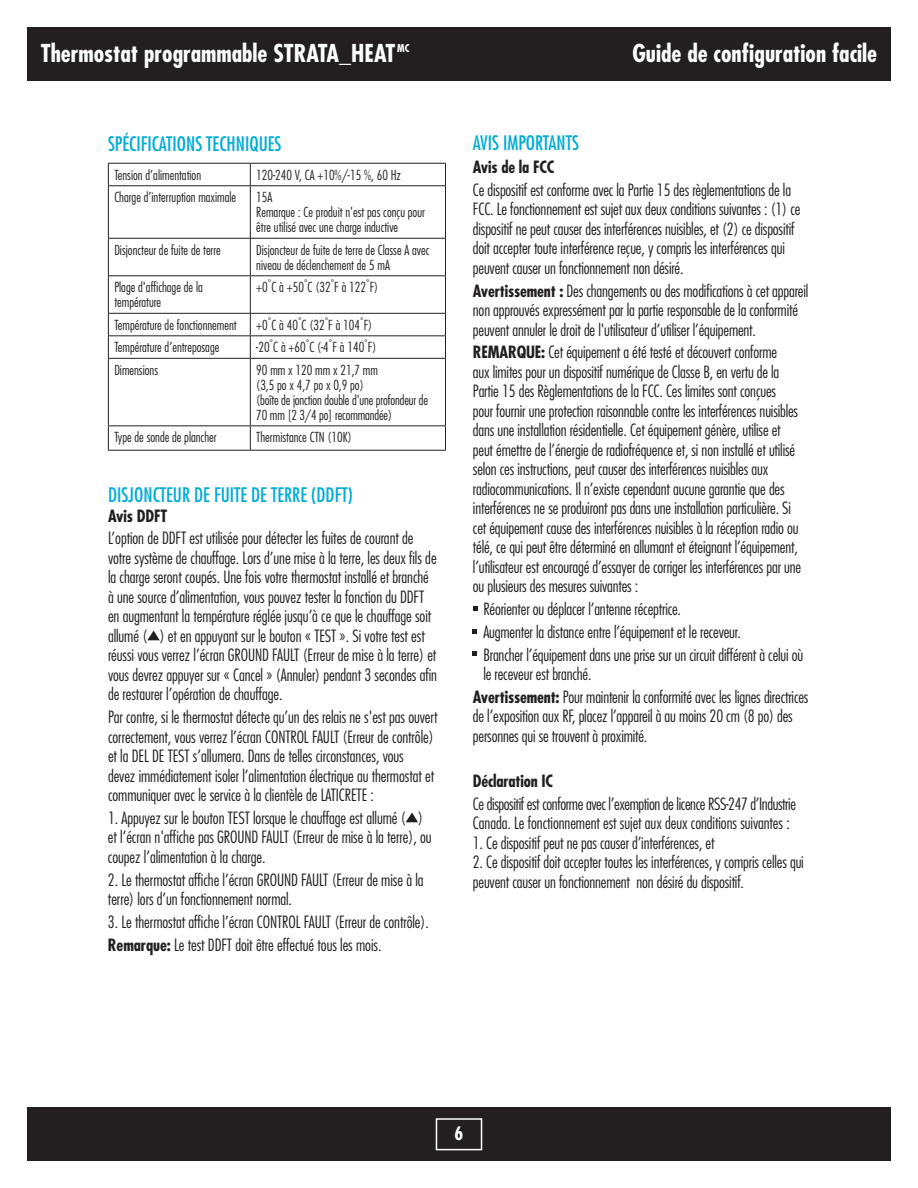
<style>
.page{position:relative;width:918px;height:1188px;background:#fff}
.page>*{position:absolute;margin:0;border:0;box-sizing:border-box;transform-origin:0 0}
.t1{font:700 condensed 24px "Futura";color:#fff}
.t2{font:condensed 19.5px "Futura";color:#00acd5}
.t3{font:700 condensed 18px "Futura";color:#fff}
.t4{font:300 condensed 16.5px/19.5px "Futura";letter-spacing:-.01em;color:#231f20}
.t5{font:700 condensed 16.5px "Futura";letter-spacing:-.01em;color:#231f20}
.t6{font:300 condensed 13.5px/15px "Futura";color:#231f20}
.t7{font:700 condensed 10.5px "Futura";color:#fff}
.s1{font-weight:700}
</style>
<div class="page">
<div style="left:27px;top:27px;width:864px;height:54px;background:#231f20"></div>
<div style="left:27px;top:1107px;width:864px;height:54px;background:#231f20"></div>
<div style="left:436px;top:1118px;width:46px;height:32px;border:2px solid #fff"></div>
<hr style="left:108px;top:163px;width:142px;height:1px;background:#231f20">
<svg style="left:108px;top:164px;width:1px;height:21px"></svg>
<hr style="left:250px;top:163px;width:196px;height:1px;background:#231f20">
<svg style="left:250px;top:164px;width:1px;height:21px"></svg>
<svg style="left:445px;top:164px;width:1px;height:21px"></svg>
<hr style="left:108px;top:185px;width:142px;height:1px;background:#231f20">
<hr style="left:108px;top:186px;width:1px;height:52px;background:#231f20">
<hr style="left:250px;top:185px;width:196px;height:1px;background:#231f20">
<hr style="left:250px;top:186px;width:1px;height:52px;background:#231f20">
<hr style="left:445px;top:186px;width:1px;height:52px;background:#231f20">
<hr style="left:108px;top:238px;width:142px;height:1px;background:#231f20">
<hr style="left:108px;top:239px;width:1px;height:36px;background:#231f20">
<hr style="left:250px;top:238px;width:196px;height:1px;background:#231f20">
<hr style="left:250px;top:239px;width:1px;height:36px;background:#231f20">
<hr style="left:445px;top:239px;width:1px;height:36px;background:#231f20">
<hr style="left:108px;top:275px;width:142px;height:1px;background:#231f20">
<hr style="left:108px;top:276px;width:1px;height:37px;background:#231f20">
<hr style="left:250px;top:275px;width:196px;height:1px;background:#231f20">
<hr style="left:250px;top:276px;width:1px;height:37px;background:#231f20">
<hr style="left:445px;top:276px;width:1px;height:37px;background:#231f20">
<hr style="left:108px;top:313px;width:142px;height:1px;background:#231f20">
<hr style="left:250px;top:313px;width:196px;height:1px;background:#231f20">
<hr style="left:108px;top:335px;width:142px;height:1px;background:#231f20">
<svg style="left:108px;top:314px;width:1px;height:44px"></svg>
<hr style="left:250px;top:335px;width:196px;height:1px;background:#231f20">
<svg style="left:250px;top:314px;width:1px;height:44px"></svg>
<svg style="left:445px;top:314px;width:1px;height:44px"></svg>
<hr style="left:108px;top:358px;width:142px;height:1px;background:#231f20">
<hr style="left:108px;top:359px;width:1px;height:66px;background:#231f20">
<hr style="left:250px;top:358px;width:196px;height:1px;background:#231f20">
<hr style="left:250px;top:359px;width:1px;height:66px;background:#231f20">
<hr style="left:445px;top:359px;width:1px;height:66px;background:#231f20">
<hr style="left:108px;top:425px;width:142px;height:1px;background:#231f20">
<svg style="left:108px;top:426px;width:1px;height:24px"></svg>
<hr style="left:250px;top:425px;width:196px;height:1px;background:#231f20">
<svg style="left:250px;top:426px;width:1px;height:24px"></svg>
<svg style="left:445px;top:426px;width:1px;height:24px"></svg>
<hr style="left:108px;top:450px;width:142px;height:1px;background:#231f20">
<hr style="left:250px;top:450px;width:196px;height:1px;background:#231f20">
<svg style="left:147px;top:630px;width:13px;height:10px"></svg>
<svg style="left:406px;top:812px;width:12px;height:10px"></svg>
<svg style="left:473px;top:607px;width:5px;height:4px"></svg>
<svg style="left:472px;top:629px;width:5px;height:5px"></svg>
<svg style="left:472px;top:652px;width:5px;height:4px"></svg>
<h1 class="t1" style="left:41px;top:38px;width:356px">Thermostat programmable STRATA_HEAT</h1>
<p class="t7" style="left:397px;top:41px;width:14px">MC</p>
<h1 class="t1" style="left:632px;top:38px;width:246px">Guide de configuration facile</h1>
<p class="t2" style="left:108px;top:133px;width:175px">SPÉCIFICATIONS TECHNIQUES</p>
<p class="t6" style="left:114px;top:167px;width:88px">Tension d’alimentation</p>
<p class="t6" style="left:256px;top:167px;width:146px">120-240 V, CA +10%/-15 %, 60 Hz</p>
<p class="t6" style="left:114px;top:190px;width:123px">Charge d’interruption maximale</p>
<p class="t6" style="left:256px;top:190px;width:170px">15A<br>Remarque : Ce produit n'est pas conçu pour être utilisé avec une charge inductive</p>
<p class="t6" style="left:114px;top:242px;width:108px">Disjoncteur de fuite de terre</p>
<p class="t6" style="left:256px;top:242px;width:175px">Disjoncteur de fuite de terre de Classe A avec niveau de déclenchement de 5 mA</p>
<p class="t6" style="left:114px;top:280px;width:90px">Plage d'affichage de la température</p>
<p class="t6" style="left:256px;top:280px;width:124px">+0<sup>°</sup>C à +50<sup>°</sup>C (32<sup>°</sup>F à 122<sup>°</sup>F)</p>
<p class="t6" style="left:114px;top:317px;width:124px">Température de fonctionnement</p>
<p class="t6" style="left:256px;top:317px;width:118px">+0<sup>°</sup>C à 40<sup>°</sup>C (32<sup>°</sup>F à 104<sup>°</sup>F)</p>
<p class="t6" style="left:114px;top:340px;width:107px">Température d’entreposage</p>
<p class="t6" style="left:256px;top:340px;width:122px">-20<sup>°</sup>C à +60<sup>°</sup>C (-4<sup>°</sup>F à 140<sup>°</sup>F)</p>
<p class="t6" style="left:114px;top:362px;width:45px">Dimensions</p>
<p class="t6" style="left:256px;top:362px;width:173px">90 mm x 120 mm x 21,7 mm<br>(3,5 po x 4,7 po x 0,9 po)<br>(boîte de jonction double d'une profondeur de<br>70 mm [2 3/4 po] recommandée)</p>
<p class="t6" style="left:114px;top:430px;width:104px">Type de sonde de plancher</p>
<p class="t6" style="left:256px;top:430px;width:97px">Thermistance CTN (10K)</p>
<p class="t2" style="left:108px;top:483px;width:247px">DISJONCTEUR DE FUITE DE TERRE (DDFT)</p>
<p class="t5" style="left:108px;top:505px;width:61px">Avis DDFT</p>
<p class="t4" style="left:108px;top:528px;width:331px">L’option de DDFT est utilisée pour détecter les fuites de courant de votre système de chauffage. Lors d’une mise à la terre, les deux fils de la charge seront coupés. Une fois votre thermostat installé et branché à une source d’alimentation, vous pouvez tester la fonction du DDFT en augmentant la température réglée jusqu’à ce que le chauffage soit allumé ( ) et en appuyant sur le bouton « TEST ». Si votre test est réussi vous verrez l’écran GROUND FAULT (Erreur de mise à la terre) et vous devrez appuyer sur « Cancel » (Annuler) pendant 3 secondes afin de restaurer l’opération de chauffage.</p>
<p class="t4" style="left:108px;top:707px;width:331px">Par contre, si le thermostat détecte qu’un des relais ne s'est pas ouvert correctement, vous verrez l’écran CONTROL FAULT (Erreur de contrôle) et la DEL DE TEST s’allumera. Dans de telles circonstances, vous<br>devez immédiatement isoler l’alimentation électrique au thermostat et communiquer avec le service à la clientèle de LATICRETE :</p>
<p class="t4" style="left:108px;top:808px;width:325px">1. Appuyez sur le bouton TEST lorsque le chauffage est allumé ( ) et l’écran n'affiche pas GROUND FAULT (Erreur de mise à la terre), ou coupez l’alimentation à la charge.</p>
<p class="t4" style="left:108px;top:870px;width:317px">2. Le thermostat affiche l’écran GROUND FAULT (Erreur de mise à la terre) lors d’un fonctionnement normal.</p>
<p class="t4" style="left:108px;top:910px;width:322px;line-height:22.8px">3. Le thermostat affiche l’écran CONTROL FAULT (Erreur de contrôle).<br><span class="s1">Remarque:</span> Le test DDFT doit être effectué tous les mois.</p>
<p class="t2" style="left:473px;top:131px;width:108px">AVIS IMPORTANTS</p>
<p class="t5" style="left:473px;top:157px;width:83px">Avis de la FCC</p>
<p class="t4" style="left:473px;top:180px;width:329px">Ce dispositif est conforme avec la Partie 15 des règlementations de la FCC. Le fonctionnement est sujet aux deux conditions suivantes : (1) ce dispositif ne peut causer des interférences nuisibles, et (2) ce dispositif doit accepter toute interférence reçue, y compris les interférences qui peuvent causer un fonctionnement non désiré.</p>
<p class="t4" style="left:473px;top:281px;width:337px"><span class="s1">Avertissement :</span> Des changements ou des modifications à cet appareil non approuvés expressément par la partie responsable de la conformité peuvent annuler le droit de l'utilisateur d’utiliser l’équipement.</p>
<p class="t4" style="left:473px;top:342px;width:330px"><span class="s1">REMARQUE:</span> Cet équipement a été testé et découvert conforme<br>aux limites pour un dispositif numérique de Classe B, en vertu de la Partie 15 des Règlementations de la FCC. Ces limites sont conçues<br>pour fournir une protection raisonnable contre les interférences nuisibles dans une installation résidentielle. Cet équipement génère, utilise et peut émettre de l’énergie de radiofréquence et, si non installé et utilisé selon ces instructions, peut causer des interférences nuisibles aux radiocommunications. Il n’existe cependant aucune garantie que des interférences ne se produiront pas dans une installation particulière. Si cet équipement cause des interférences nuisibles à la réception radio ou télé, ce qui peut être déterminé en allumant et éteignant l’équipement, l’utilisateur est encouragé d’essayer de corriger les interférences par une ou plusieurs des mesures suivantes :</p>
<p class="t4" style="left:483px;top:598px;width:321px;line-height:22.8px">Réorienter ou déplacer l’antenne réceptrice.<br>Augmenter la distance entre l’équipement et le receveur.<br>Brancher l’équipement dans une prise sur un circuit différent à celui où</p>
<p class="t4" style="left:473px;top:663px;width:337px;line-height:22.8px;text-indent:10px">le receveur est branché.<br><span class="s1">Avertissement:</span> Pour maintenir la conformité avec les lignes directrices</p>
<p class="t4" style="left:473px;top:706px;width:321px">de l’exposition aux RF, placez l’appareil à au moins 20 cm (8 po) des personnes qui se trouvent à proximité.</p>
<p class="t5" style="left:473px;top:771px;width:82px">Déclaration IC</p>
<p class="t4" style="left:473px;top:794px;width:325px">Ce dispositif est conforme avec l’exemption de licence RSS-247 d’Industrie<br>Canada. Le fonctionnement est sujet aux deux conditions suivantes :</p>
<p class="t4" style="left:473px;top:833px;width:243px">1. Ce dispositif peut ne pas causer d’interférences, et</p>
<p class="t4" style="left:473px;top:853px;width:332px">2. Ce dispositif doit accepter toutes les interférences, y compris celles qui peuvent causer un fonctionnement non désiré du dispositif.</p>
<p class="t3" style="left:455px;top:1122px;width:10px">6</p>
</div>
